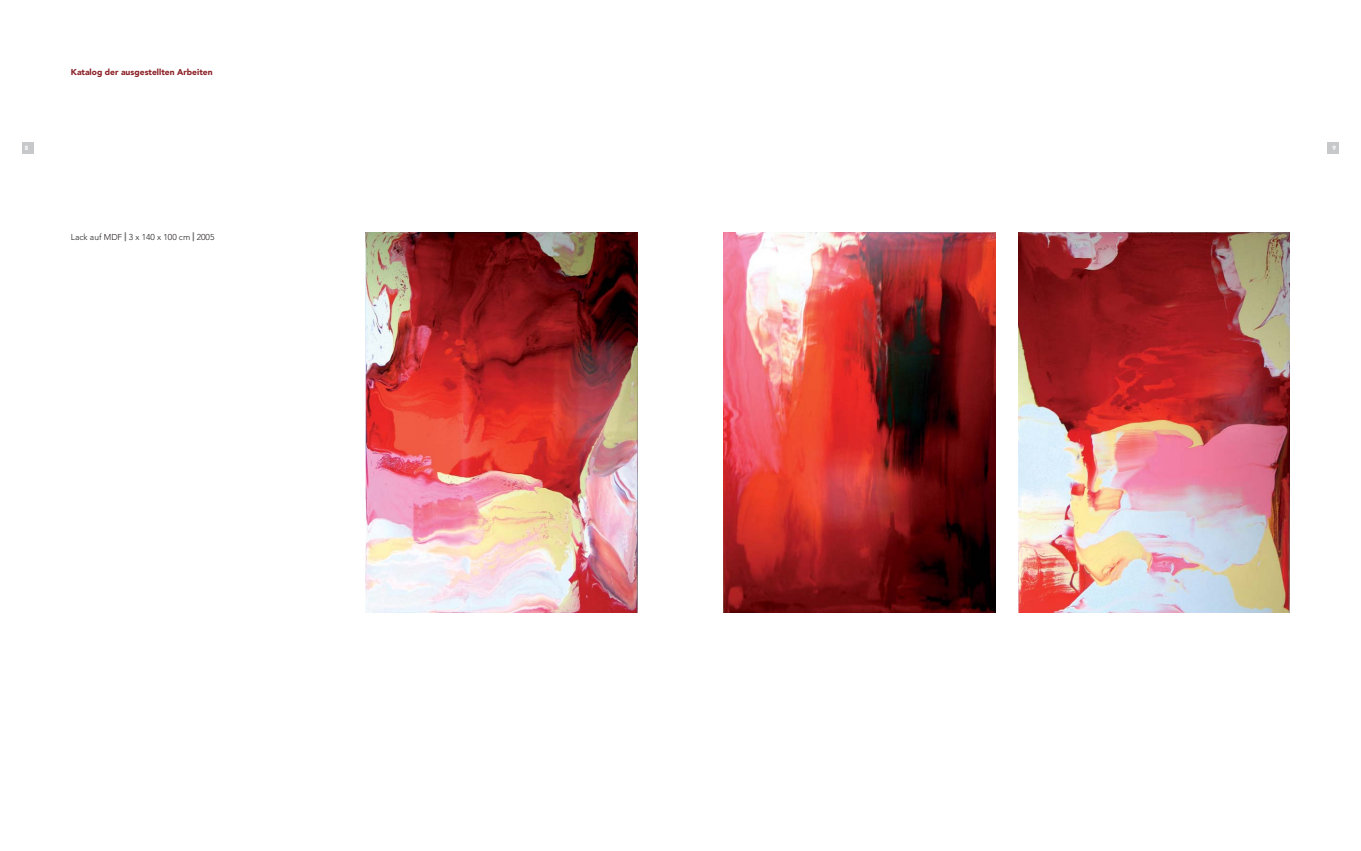
<style>
.page{position:relative;width:1361px;height:851px;background:#fff}
.page>*{position:absolute;margin:0;border:0;box-sizing:border-box;transform-origin:0 0}
.t1{font:900 8.5px "Avenir LT";color:#8a1f25}
.t2{font:300 8.5px "Avenir LT";color:#231f20}
.t3{font:900 6px "Avenir LT";color:#fff}
.s1{font-weight:900;font-size:9px;color:#6d6e70}
</style>
<div class="page">
<div style="left:23px;top:142px;width:11px;height:11px;background:#c6c8ca"></div>
<div style="left:1326px;top:142px;width:12px;height:11px;background:#c6c8ca"></div>
<img style="left:1018px;top:232px;width:272px;height:380px">
<img style="left:365px;top:232px;width:272px;height:380px">
<img style="left:723px;top:232px;width:272px;height:380px">
<p class="t1" style="left:71px;top:68px;width:143px">Katalog der ausgestellten Arbeiten</p>
<p class="t3" style="left:25px;top:145px;width:5px">8</p>
<p class="t3" style="left:1332px;top:145px;width:5px">9</p>
<p class="t2" style="left:71px;top:233px;width:145px">Lack auf MDF <span class="s1">|</span> 3 x 140 x 100 cm <span class="s1">|</span> 2005</p>
</div>
